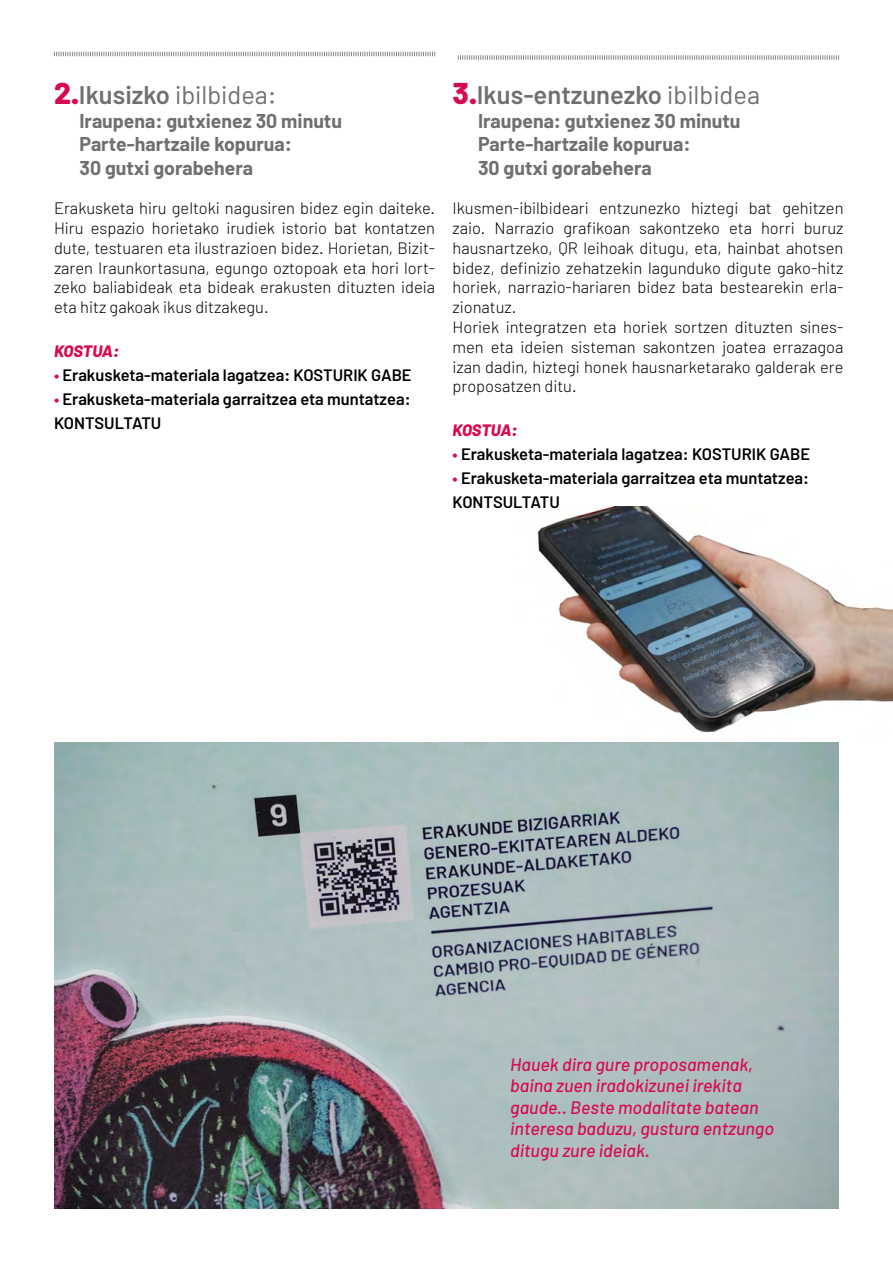
<style>
.page{position:relative;width:893px;height:1263px;background:#fff}
.page>*{position:absolute;margin:0;border:0;box-sizing:border-box;transform-origin:0 0}
.t1{font:600 25.5px "Barlow";color:#706f6f}
.t2{font:25.5px "Barlow";color:#706f6f}
.t3{font:700 19.5px/23.4px "Barlow";color:#706f6f}
.t4{font:italic 500 18px/21.6px "Barlow";color:#d60b52}
.t5{font:300 16.5px/19.8px "Barlow";color:#000;text-align:justify}
.t6{font:600 16.5px/24px "Barlow";color:#000}
.t7{font:italic 800 16.5px "Barlow";letter-spacing:-.005em;color:#d60b52}
.s1{font-weight:800;font-size:30px;color:#d60b52}
.s2{font-weight:600}
.s3{color:#d60b52}
.s4{font-weight:400}
</style>
<div class="page">
<img style="left:537px;top:506px;width:356px;height:227px">
<svg style="left:54px;top:52px;width:381px;height:4px"></svg>
<svg style="left:458px;top:55px;width:381px;height:5px"></svg>
<img style="left:54px;top:742px;width:785px;height:467px">
<h1 class="t2" style="left:54px;top:79px;width:224px"><span class="s1">2.</span><span class="s2">Ikusizko</span> ibilbidea:</h1>
<p class="t3" style="left:80px;top:109px;width:264px">Iraupena: gutxienez 30 minutu<br>Parte-hartzaile kopurua:<br>30 gutxi gorabehera</p>
<p class="t5" style="left:54px;top:198px;width:383px">Erakusketa hiru geltoki nagusiren bidez egin daiteke.<br>Hiru espazio horietako irudiek istorio bat kontatzen dute, testuaren eta ilustrazioen bidez. Horietan, Bizit&shy;zaren Iraunkortasuna, egungo oztopoak eta hori lort&shy;zeko baliabideak eta bideak erakusten dituzten ideia eta hitz gakoak ikus ditzakegu.</p>
<p class="t7" style="left:54px;top:341px;width:67px">KOSTUA:</p>
<p class="t6" style="left:54px;top:363px;width:359px"><span class="s3">•</span> Erakusketa-materiala lagatzea: KOSTURIK GABE</p>
<p class="t6" style="left:54px;top:387px;width:358px"><span class="s3">•</span> Erakusketa-materiala garraitzea eta muntatzea:<br>KONTSULTATU</p>
<h1 class="t1" style="left:453px;top:79px;width:309px"><span class="s1">3.</span>Ikus-entzunezko <span class="s4">ibilbidea</span></h1>
<p class="t3" style="left:478px;top:109px;width:264px">Iraupena: gutxienez 30 minutu<br>Parte-hartzaile kopurua:<br>30 gutxi gorabehera</p>
<p class="t5" style="left:453px;top:198px;width:392px;text-align:left">Ikusmen-ibilbideari entzunezko hiztegi bat gehitzen zaio. Narrazio grafikoan sakontzeko eta horri buruz hausnartzeko, QR leihoak ditugu, eta, hainbat ahotsen bidez, definizio zehatzekin lagunduko digute gako-hitz horiek, narrazio-hariaren bidez bata bestearekin erla&shy;zionatuz.<br>Horiek integratzen eta horiek sortzen dituzten sines&shy;men eta ideien sisteman sakontzen joatea errazagoa izan dadin, hiztegi honek hausnarketarako galderak ere proposatzen ditu.</p>
<p class="t7" style="left:453px;top:420px;width:67px">KOSTUA:</p>
<p class="t6" style="left:453px;top:442px;width:359px"><span class="s3">•</span> Erakusketa-materiala lagatzea: KOSTURIK GABE</p>
<p class="t6" style="left:453px;top:466px;width:358px"><span class="s3">•</span> Erakusketa-materiala garraitzea eta muntatzea:<br>KONTSULTATU</p>
<p class="t4" style="left:510px;top:1053px;width:265px">Hauek dira gure proposamenak, baina zuen iradokizunei irekita gaude.. Beste modalitate batean interesa baduzu, gustura entzungo ditugu zure ideiak.</p>
</div>
